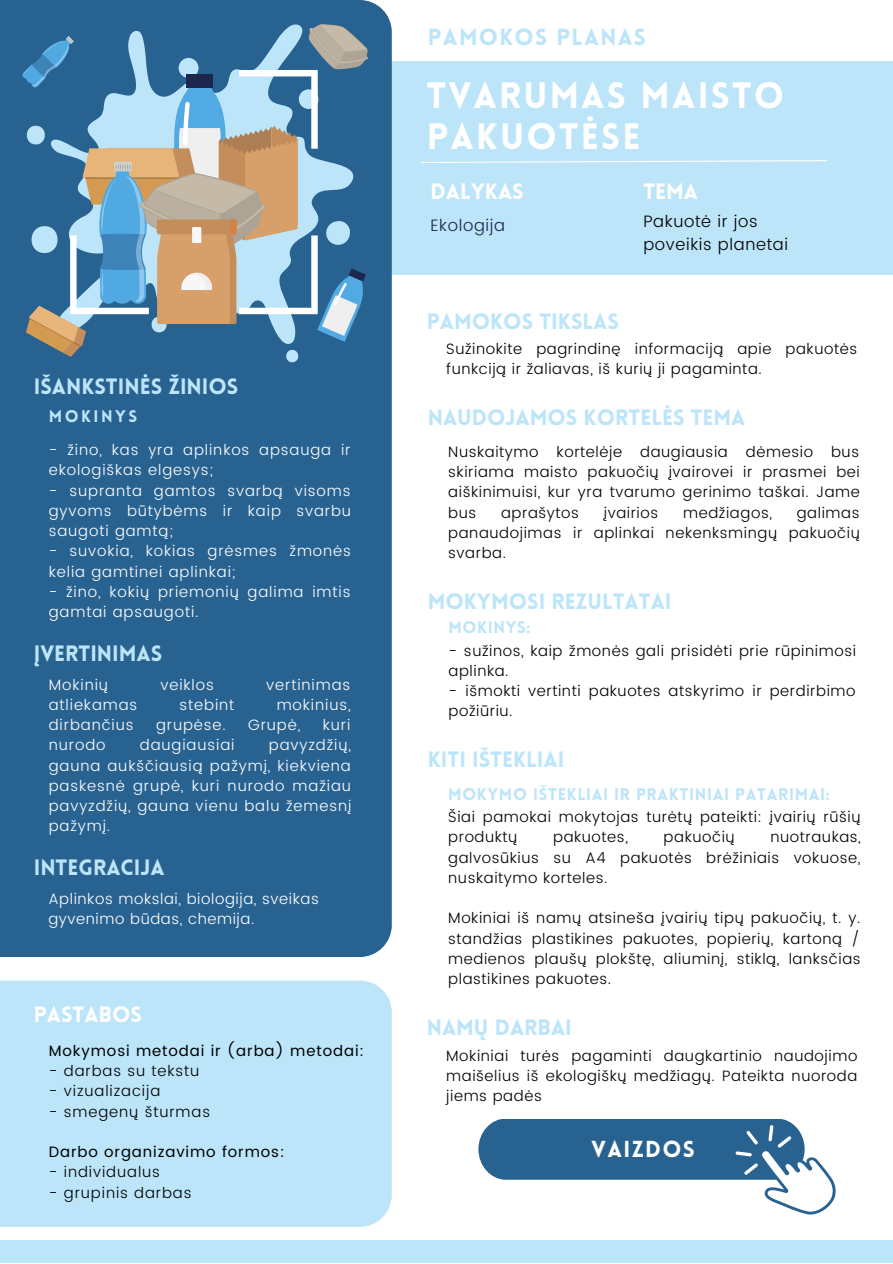
<style>
.page{position:relative;width:893px;height:1264px;background:#fff}
.page>*{position:absolute;margin:0;border:0;box-sizing:border-box;transform-origin:0 0}
.t1{font:900 36px/40.5px "Lovelo";letter-spacing:.06em;color:#fff}
.t2{font:900 22.8px "Lovelo";letter-spacing:.06em;color:#bce5f9}
.t3{font:900 22.5px "Lovelo";letter-spacing:.06em;color:#fff}
.t4{font:900 21.75px "Lovelo";color:#bce5f9}
.t5{font:900 21.75px "Lovelo";color:#fff}
.t6{font:900 16.5px "Lovelo";letter-spacing:.04em;color:#bce5f9}
.t7{font:300 16.5px/22.5px "Poppins";letter-spacing:.04em;color:#000}
.t8{font:300 16.5px "Poppins";letter-spacing:.04em;color:#1d274e}
.t9{font:900 16.5px "Lovelo";letter-spacing:.15em;color:#bce5f9}
.t10{font:300 15px/20.2px "Poppins";letter-spacing:.04em;color:#000;text-align:justify}
.t11{font:300 15px/20.2px "Poppins";letter-spacing:.06em;color:#fff}
.t12{font:300 15px "Poppins";letter-spacing:.06em;color:#000}
.t13{font:15px "Poppins";letter-spacing:.06em;color:#000}
.t14{font:300 15px/20.2px "Poppins";letter-spacing:.04em;color:#fff}
</style>
<div class="page">
<div style="left:391px;top:61px;width:501px;height:213px;background:#bce5f9"></div>
<div style="left:0;top:1240px;width:892px;height:22px;background:#bce5f9"></div>
<svg style="left:421px;top:160px;width:406px;height:3px"></svg>
<div style="left:0;top:0;width:392px;height:957px;background:#286291"></div>
<div style="left:0;top:980px;width:392px;height:246px;background:#bce5f9"></div>
<svg style="left:478px;top:1119px;width:358px;height:96px"></svg>
<svg style="left:21px;top:14px;width:355px;height:348px"></svg>
<h3 class="t4" style="left:34px;top:377px;width:206px">IŠANKSTINĖS ŽINIOS</h3>
<p class="t9" style="left:49px;top:410px;width:90px">MOKINYS</p>
<p class="t11" style="left:49px;top:440px;width:303px">- žino, kas yra aplinkos apsauga ir ekologiškas elgesys;</p>
<p class="t11" style="left:49px;top:480px;width:304px;text-align:justify">- supranta gamtos svarbą visoms gyvoms būtybėms ir kaip svarbu saugoti gamtą;</p>
<p class="t11" style="left:49px;top:541px;width:304px">- suvokia, kokias grėsmes žmonės kelia gamtinei aplinkai;</p>
<p class="t11" style="left:49px;top:581px;width:303px">- žino, kokių priemonių galima imtis gamtai apsaugoti.</p>
<h3 class="t4" style="left:34px;top:644px;width:130px">ĮVERTINIMAS</h3>
<p class="t11" style="left:49px;top:674px;width:61px">Mokinių</p>
<p class="t11" style="left:160px;top:674px;width:55px">veiklos</p>
<p class="t11" style="left:266px;top:674px;width:85px">vertinimas</p>
<p class="t11" style="left:49px;top:694px;width:90px">atliekamas</p>
<p class="t11" style="left:180px;top:694px;width:56px">stebint</p>
<p class="t11" style="left:277px;top:694px;width:75px">mokinius,</p>
<p class="t11" style="left:49px;top:715px;width:86px">dirbančius</p>
<p class="t11" style="left:156px;top:715px;width:71px">grupėse.</p>
<p class="t11" style="left:248px;top:715px;width:54px">Grupė,</p>
<p class="t11" style="left:323px;top:715px;width:29px">kuri</p>
<p class="t11" style="left:49px;top:735px;width:58px">nurodo</p>
<p class="t11" style="left:140px;top:735px;width:96px">daugiausiai</p>
<p class="t11" style="left:49px;top:735px;width:304px;text-align:justify;text-indent:220px">pavyzdžių, gauna aukščiausią pažymį, kiekviena paskesnė grupė, kuri nurodo mažiau pavyzdžių, gauna vienu balu žemesnį pažymį.</p>
<h3 class="t4" style="left:34px;top:858px;width:132px">INTEGRACIJA</h3>
<p class="t14" style="left:48px;top:888px;width:272px">Aplinkos mokslai, biologija, sveikas gyvenimo būdas, chemija.</p>
<h3 class="t5" style="left:34px;top:1005px;width:110px">PASTABOS</h3>
<p class="t13" style="left:49px;top:1042px;width:317px">Mokymosi metodai ir (arba) metodai:</p>
<p class="t12" style="left:49px;top:1062px;width:152px">- darbas su tekstu</p>
<p class="t12" style="left:49px;top:1082px;width:113px">- vizualizacija</p>
<p class="t12" style="left:49px;top:1102px;width:163px">- smegenų šturmas</p>
<p class="t13" style="left:49px;top:1143px;width:237px">Darbo organizavimo formos:</p>
<p class="t12" style="left:49px;top:1163px;width:113px">- individualus</p>
<p class="t12" style="left:49px;top:1183px;width:144px">- grupinis darbas</p>
<h2 class="t2" style="left:427px;top:28px;width:220px">PAMOKOS PLANAS</h2>
<h1 class="t1" style="left:426px;top:79px;width:359px">TVARUMAS MAISTO<br>PAKUOTĖSE</h1>
<h3 class="t5" style="left:430px;top:182px;width:95px">DALYKAS</h3>
<h3 class="t5" style="left:643px;top:182px;width:56px">TEMA</h3>
<p class="t8" style="left:430px;top:216px;width:76px">Ekologija</p>
<h3 class="t4" style="left:426px;top:313px;width:194px">PAMOKOS TIKSLAS</h3>
<p class="t7" style="left:643px;top:210px;width:146px">Pakuotė ir jos poveikis planetai</p>
<p class="t10" style="left:446px;top:338px;width:412px">Sužinokite pagrindinę informaciją apie pakuotės funkciją ir žaliavas, iš kurių ji pagaminta.</p>
<h3 class="t4" style="left:427px;top:409px;width:319px">NAUDOJAMOS KORTELĖS TEMA</h3>
<p class="t10" style="left:448px;top:441px;width:413px">Nuskaitymo kortelėje daugiausia dėmesio bus skiriama maisto pakuočių įvairovei ir prasmei bei aiškinimuisi, kur yra tvarumo gerinimo taškai. Jame bus</p>
<p class="t10" style="left:448px;top:502px;width:413px;text-indent:348px">galimas panaudojimas ir aplinkai nekenksmingų pakuočių svarba.</p>
<p class="t10" style="left:501px;top:502px;width:79px">aprašytos</p>
<p class="t10" style="left:603px;top:502px;width:56px">įvairios</p>
<p class="t10" style="left:683px;top:502px;width:90px">medžiagos,</p>
<h3 class="t4" style="left:427px;top:592px;width:245px">MOKYMOSI REZULTATAI</h3>
<p class="t6" style="left:448px;top:620px;width:83px">MOKINYS:</p>
<p class="t10" style="left:448px;top:640px;width:409px">- sužinos, kaip žmonės gali prisidėti prie rūpinimosi aplinka.</p>
<p class="t10" style="left:448px;top:680px;width:408px">- išmokti vertinti pakuotes atskyrimo ir perdirbimo požiūriu.</p>
<h3 class="t4" style="left:427px;top:750px;width:138px">KITI IŠTEKLIAI</h3>
<p class="t6" style="left:448px;top:787px;width:383px">MOKYMO IŠTEKLIAI IR PRAKTINIAI PATARIMAI:</p>
<p class="t10" style="left:448px;top:806px;width:413px">Šiai pamokai mokytojas turėtų pateikti: įvairių rūšių produktų</p>
<p class="t10" style="left:553px;top:827px;width:76px">pakuotes,</p>
<p class="t10" style="left:663px;top:827px;width:73px">pakuočių</p>
<p class="t10" style="left:448px;top:827px;width:414px;text-indent:322px">nuotraukas, galvosūkius su A4 pakuotės brėžiniais vokuose, nuskaitymo korteles.</p>
<p class="t10" style="left:448px;top:908px;width:414px">Mokiniai iš namų atsineša įvairių tipų pakuočių, t. y. standžias plastikines pakuotes, popierių, kartoną / medienos plaušų plokštę, aliuminį, stiklą, lanksčias plastikines pakuotes.</p>
<h3 class="t4" style="left:426px;top:1018px;width:147px">NAMŲ DARBAI</h3>
<p class="t10" style="left:446px;top:1045px;width:412px">Mokiniai turės pagaminti daugkartinio naudojimo maišelius iš ekologiškų medžiagų. Pateikta nuoroda jiems padės</p>
<h3 class="t3" style="left:591px;top:1139px;width:105px">VAIZDOS</h3>
</div>
